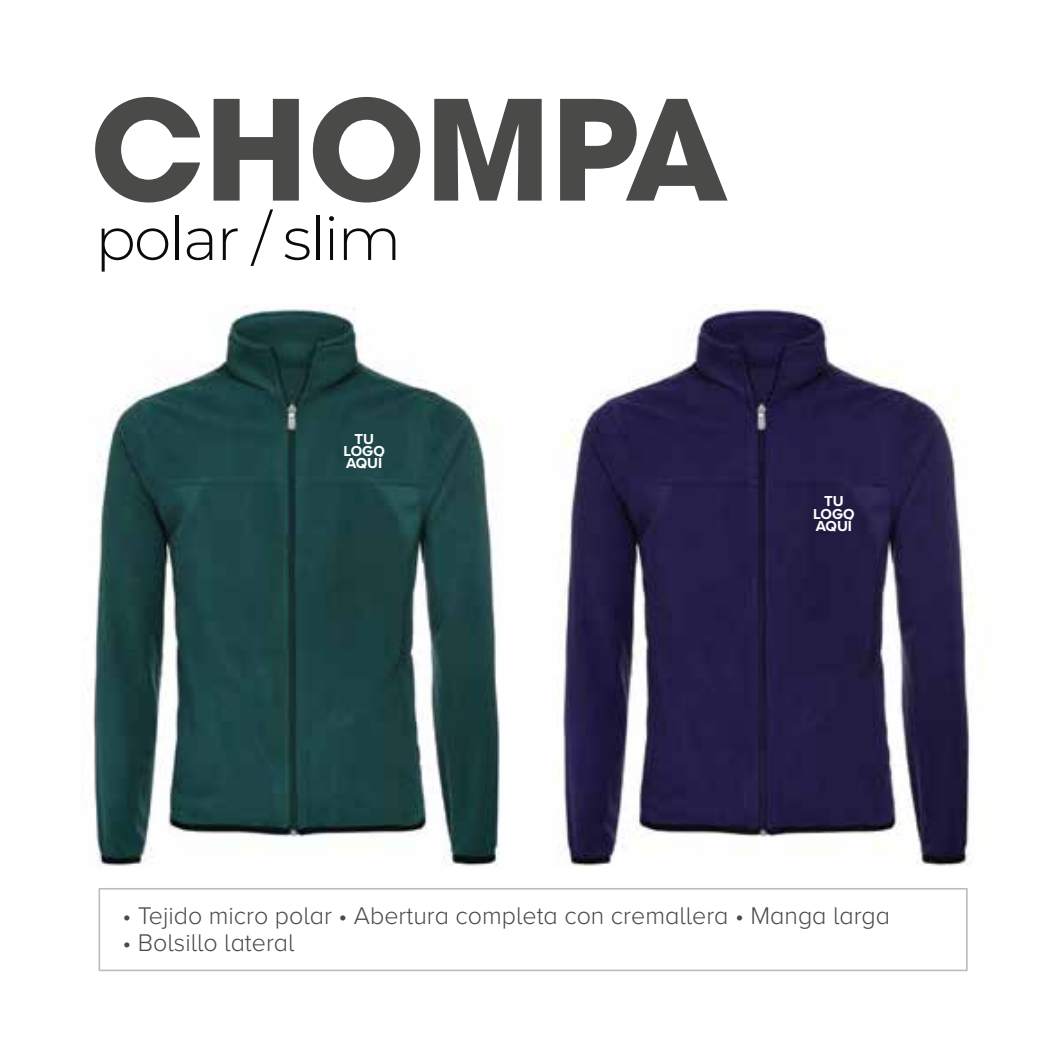
<style>
.page{position:relative;width:1063px;height:1063px;background:#fff}
.page>*{position:absolute;margin:0;border:0;box-sizing:border-box;transform-origin:0 0}
.t1{font:700 137.5px "Avant Garde LT";color:#4a4a49}
.t2{font:300 60px "Montserrat";letter-spacing:-.03em;color:#0a0a0a}
.t3{font:300 25px "Proxima Nova A";color:#4a4a49}
.t4{font:700 15px/12.5px "Proxima Nova A";color:#fff;text-align:center}
</style>
<div class="page">
<div style="left:99px;top:888px;width:869px;height:83px;border:2px solid #bcbcbc"></div>
<img style="left:93px;top:304px;width:881px;height:562px">
<h1 class="t1" style="left:90px;top:61px;width:640px">CHOMPA</h1>
<h2 class="t2" style="left:95px;top:198px;width:308px">polar / slim</h2>
<p class="t4" style="left:343px;top:432px;width:43px">TU<br>LOGO<br>AQUÍ</p>
<p class="t4" style="left:813px;top:495px;width:43px">TU<br>LOGO<br>AQUÍ</p>
<p class="t3" style="left:122px;top:897px;width:769px">• Tejido micro polar • Abertura completa con cremallera • Manga larga</p>
<p class="t3" style="left:122px;top:924px;width:174px">• Bolsillo lateral</p>
</div>
